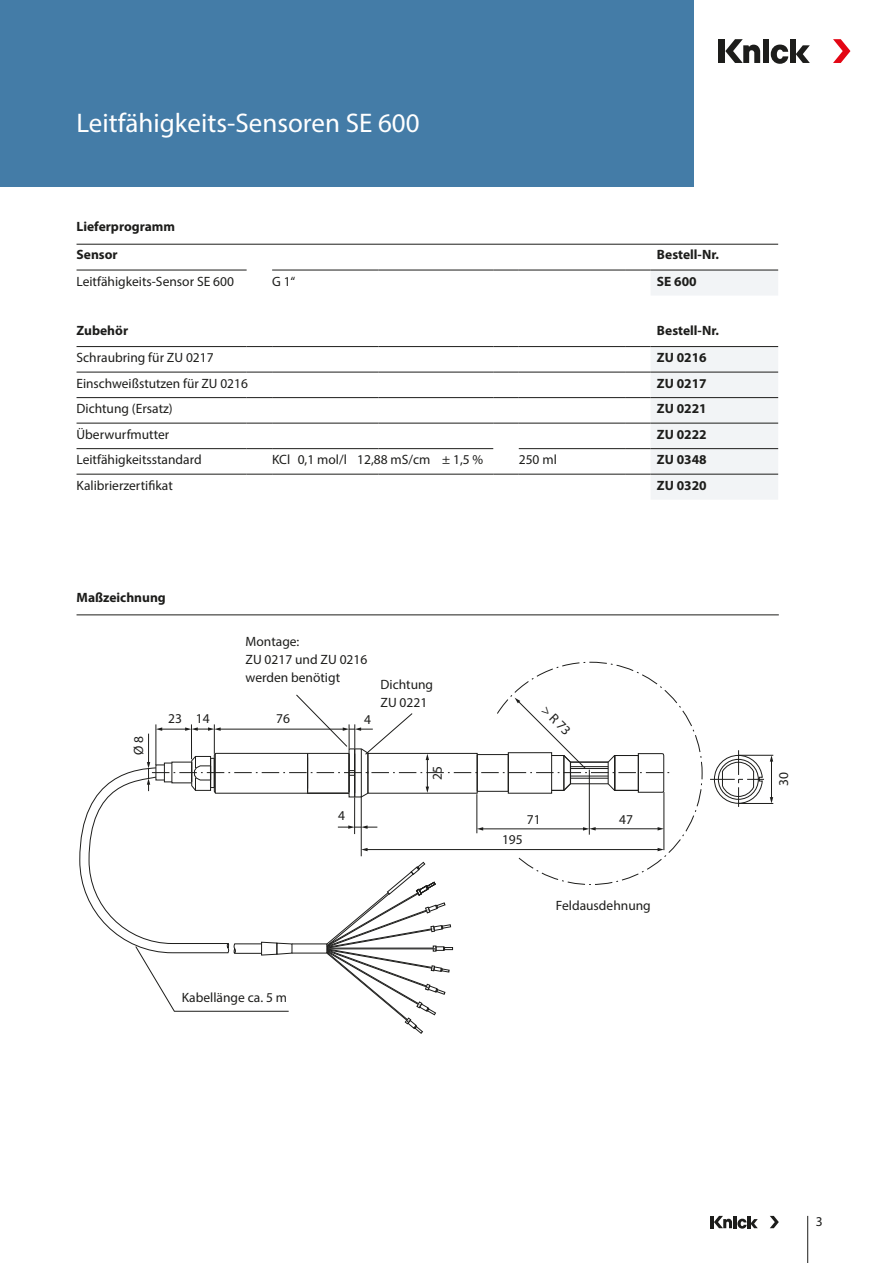
<style>
.page{position:relative;width:893px;height:1263px;background:#fff}
.page>*{position:absolute;margin:0;border:0;box-sizing:border-box;transform-origin:0 0}
.Headline{font:27px "Myriad Pro";color:#fff}
.Tabelle{font:13.5px "Myriad Pro";color:#1d1d1b}
.Beschriftungen{font:13.5px/18px "Myriad Pro";color:#1d1d1b}
.Tabelle-2{font:700 13.5px "Myriad Pro";color:#1d1d1b}
.Tabelle_Headline{font:700 13.5px "Myriad Pro";color:#1d1d1b}
.Zwischenüberschrift{font:700 13.5px "Myriad Pro";color:#1d1d1b}
</style>
<div class="page">
<div style="left:0;top:0;width:693px;height:187px;background:#447ca7"></div>
<div style="left:719px;top:39px;width:6px;height:24px;background:#1d1d1b"></div>
<div style="left:790px;top:39px;width:6px;height:24px;background:#1d1d1b"></div>
<svg style="left:796px;top:45px;width:14px;height:18px"></svg>
<svg style="left:833px;top:39px;width:17px;height:24px"></svg>
<svg style="left:725px;top:39px;width:63px;height:25px"></svg>
<hr style="left:807px;top:1216px;width:1px;height:47px;background:#1d1d1b">
<hr style="left:710px;top:1216px;width:4px;height:12px;background:#1d1d1b">
<svg style="left:770px;top:1216px;width:9px;height:12px"></svg>
<svg style="left:714px;top:1216px;width:44px;height:12px"></svg>
<svg style="left:514px;top:662px;width:189px;height:190px"></svg>
<hr style="left:771px;top:760px;width:1px;height:38px;background:#1d1d1b">
<svg style="left:770px;top:797px;width:3px;height:6px"></svg>
<svg style="left:770px;top:756px;width:3px;height:5px"></svg>
<hr style="left:738px;top:755px;width:35px;height:1px;background:#1d1d1b">
<hr style="left:738px;top:803px;width:35px;height:1px;background:#1d1d1b">
<svg style="left:710px;top:750px;width:54px;height:57px"></svg>
<svg style="left:79px;top:694px;width:591px;height:340px"></svg>
<svg style="left:625px;top:270px;width:153px;height:229px"></svg>
<hr style="left:77px;top:346px;width:170px;height:1px;background:#1d1d1b">
<svg style="left:247px;top:346px;width:25px;height:1px"></svg>
<hr style="left:272px;top:346px;width:106px;height:1px;background:#1d1d1b">
<hr style="left:378px;top:346px;width:115px;height:1px;background:#1d1d1b">
<svg style="left:493px;top:346px;width:26px;height:1px"></svg>
<hr style="left:519px;top:346px;width:106px;height:1px;background:#1d1d1b">
<hr style="left:77px;top:270px;width:170px;height:1px;background:#1d1d1b">
<hr style="left:272px;top:270px;width:106px;height:1px;background:#1d1d1b">
<hr style="left:378px;top:270px;width:115px;height:1px;background:#1d1d1b">
<svg style="left:493px;top:270px;width:26px;height:1px"></svg>
<hr style="left:519px;top:270px;width:106px;height:1px;background:#1d1d1b">
<hr style="left:651px;top:346px;width:127px;height:1px;background:#1d1d1b">
<hr style="left:77px;top:372px;width:170px;height:1px;background:#1d1d1b">
<svg style="left:247px;top:372px;width:25px;height:1px"></svg>
<hr style="left:272px;top:372px;width:106px;height:1px;background:#1d1d1b">
<hr style="left:378px;top:372px;width:115px;height:1px;background:#1d1d1b">
<svg style="left:493px;top:372px;width:26px;height:1px"></svg>
<hr style="left:519px;top:372px;width:106px;height:1px;background:#1d1d1b">
<hr style="left:77px;top:397px;width:170px;height:1px;background:#1d1d1b">
<svg style="left:247px;top:397px;width:25px;height:1px"></svg>
<hr style="left:272px;top:397px;width:106px;height:1px;background:#1d1d1b">
<hr style="left:378px;top:397px;width:115px;height:1px;background:#1d1d1b">
<svg style="left:493px;top:397px;width:26px;height:1px"></svg>
<hr style="left:519px;top:397px;width:106px;height:1px;background:#1d1d1b">
<hr style="left:77px;top:423px;width:170px;height:1px;background:#1d1d1b">
<svg style="left:247px;top:423px;width:25px;height:1px"></svg>
<hr style="left:272px;top:423px;width:106px;height:1px;background:#1d1d1b">
<hr style="left:378px;top:423px;width:115px;height:1px;background:#1d1d1b">
<svg style="left:493px;top:423px;width:26px;height:1px"></svg>
<hr style="left:519px;top:423px;width:106px;height:1px;background:#1d1d1b">
<hr style="left:77px;top:448px;width:170px;height:1px;background:#1d1d1b">
<svg style="left:247px;top:448px;width:25px;height:1px"></svg>
<hr style="left:272px;top:448px;width:106px;height:1px;background:#1d1d1b">
<hr style="left:378px;top:448px;width:115px;height:1px;background:#1d1d1b">
<hr style="left:519px;top:448px;width:106px;height:1px;background:#1d1d1b">
<hr style="left:77px;top:474px;width:170px;height:1px;background:#1d1d1b">
<svg style="left:247px;top:474px;width:25px;height:1px"></svg>
<hr style="left:272px;top:474px;width:106px;height:1px;background:#1d1d1b">
<hr style="left:378px;top:474px;width:115px;height:1px;background:#1d1d1b">
<svg style="left:493px;top:474px;width:26px;height:1px"></svg>
<hr style="left:519px;top:474px;width:106px;height:1px;background:#1d1d1b">
<hr style="left:651px;top:372px;width:127px;height:1px;background:#1d1d1b">
<hr style="left:651px;top:397px;width:127px;height:1px;background:#1d1d1b">
<hr style="left:651px;top:423px;width:127px;height:1px;background:#1d1d1b">
<hr style="left:651px;top:448px;width:127px;height:1px;background:#1d1d1b">
<hr style="left:651px;top:474px;width:127px;height:1px;background:#1d1d1b">
<hr style="left:651px;top:270px;width:127px;height:1px;background:#1d1d1b">
<hr style="left:77px;top:244px;width:701px;height:1px;background:#1d1d1b">
<hr style="left:77px;top:615px;width:702px;height:1px;background:#1d1d1b">
<p class="Headline" style="left:77px;top:106px;width:345px">Leitfähigkeits-Sensoren SE 600</p>
<p class="Tabelle_Headline" style="left:77px;top:218px;width:100px">Lieferprogramm</p>
<p class="Tabelle-2" style="left:77px;top:245px;width:43px">Sensor</p>
<p class="Zwischenüberschrift" style="left:657px;top:245px;width:64px">Bestell-Nr.</p>
<p class="Tabelle" style="left:77px;top:273px;width:159px">Leitfähigkeits-Sensor SE 600</p>
<p class="Tabelle" style="left:272px;top:273px;width:25px">G 1“</p>
<p class="Tabelle-2" style="left:657px;top:272px;width:41px">SE 600</p>
<p class="Tabelle-2" style="left:77px;top:322px;width:53px">Zubehör</p>
<p class="Zwischenüberschrift" style="left:657px;top:322px;width:64px">Bestell-Nr.</p>
<p class="Tabelle" style="left:77px;top:349px;width:139px">Schraubring für ZU 0217</p>
<p class="Tabelle-2" style="left:657px;top:349px;width:51px">ZU 0216</p>
<p class="Tabelle" style="left:77px;top:375px;width:173px">Einschweißstutzen für ZU 0216</p>
<p class="Tabelle-2" style="left:657px;top:374px;width:51px">ZU 0217</p>
<p class="Tabelle" style="left:77px;top:400px;width:98px">Dichtung (Ersatz)</p>
<p class="Tabelle-2" style="left:657px;top:400px;width:51px">ZU 0221</p>
<p class="Tabelle" style="left:77px;top:426px;width:94px">Überwurfmutter</p>
<p class="Tabelle-2" style="left:657px;top:425px;width:51px">ZU 0222</p>
<p class="Tabelle" style="left:77px;top:451px;width:127px">Leitfähigkeitsstandard</p>
<p class="Tabelle" style="left:272px;top:451px;width:213px">KCl 0,1 mol/l 12,88 mS/cm ± 1,5 %</p>
<p class="Tabelle" style="left:519px;top:451px;width:40px">250 ml</p>
<p class="Tabelle-2" style="left:657px;top:451px;width:51px">ZU 0348</p>
<p class="Tabelle" style="left:77px;top:477px;width:98px">Kalibrierzertifikat</p>
<p class="Tabelle-2" style="left:657px;top:476px;width:51px">ZU 0320</p>
<p class="Tabelle_Headline" style="left:77px;top:589px;width:91px">Maßzeichnung</p>
<p class="Beschriftungen" style="left:129px;top:755px;width:21px;rotate:-90deg">Ø 8</p>
<p class="Beschriftungen" style="left:168px;top:709px;width:15px">23</p>
<p class="Beschriftungen" style="left:246px;top:633px;width:123px">Montage:<br>ZU 0217 und ZU 0216 werden benötigt</p>
<p class="Beschriftungen" style="left:364px;top:710px;width:8px">4</p>
<p class="Beschriftungen" style="left:196px;top:709px;width:15px">14</p>
<p class="Beschriftungen" style="left:276px;top:709px;width:15px">76</p>
<p class="Beschriftungen" style="left:381px;top:675px;width:54px">Dichtung<br>ZU 0221</p>
<p class="Beschriftungen" style="left:338px;top:806px;width:8px">4</p>
<p class="Beschriftungen" style="left:428px;top:780px;width:15px;rotate:-90deg">25</p>
<p class="Beschriftungen" style="left:182px;top:988px;width:107px">Kabellänge ca. 5 m</p>
<p class="Beschriftungen" style="left:550px;top:701px;width:36px;rotate:45deg">&gt; R 73</p>
<p class="Beschriftungen" style="left:527px;top:810px;width:15px">71</p>
<p class="Beschriftungen" style="left:619px;top:810px;width:15px">47</p>
<p class="Beschriftungen" style="left:502px;top:830px;width:22px">195</p>
<p class="Beschriftungen" style="left:556px;top:896px;width:96px">Feldausdehnung</p>
<p class="Beschriftungen" style="left:774px;top:786px;width:15px;rotate:-90deg">30</p>
<p class="Beschriftungen" style="left:816px;top:1212px;width:8px">3</p>
</div>
